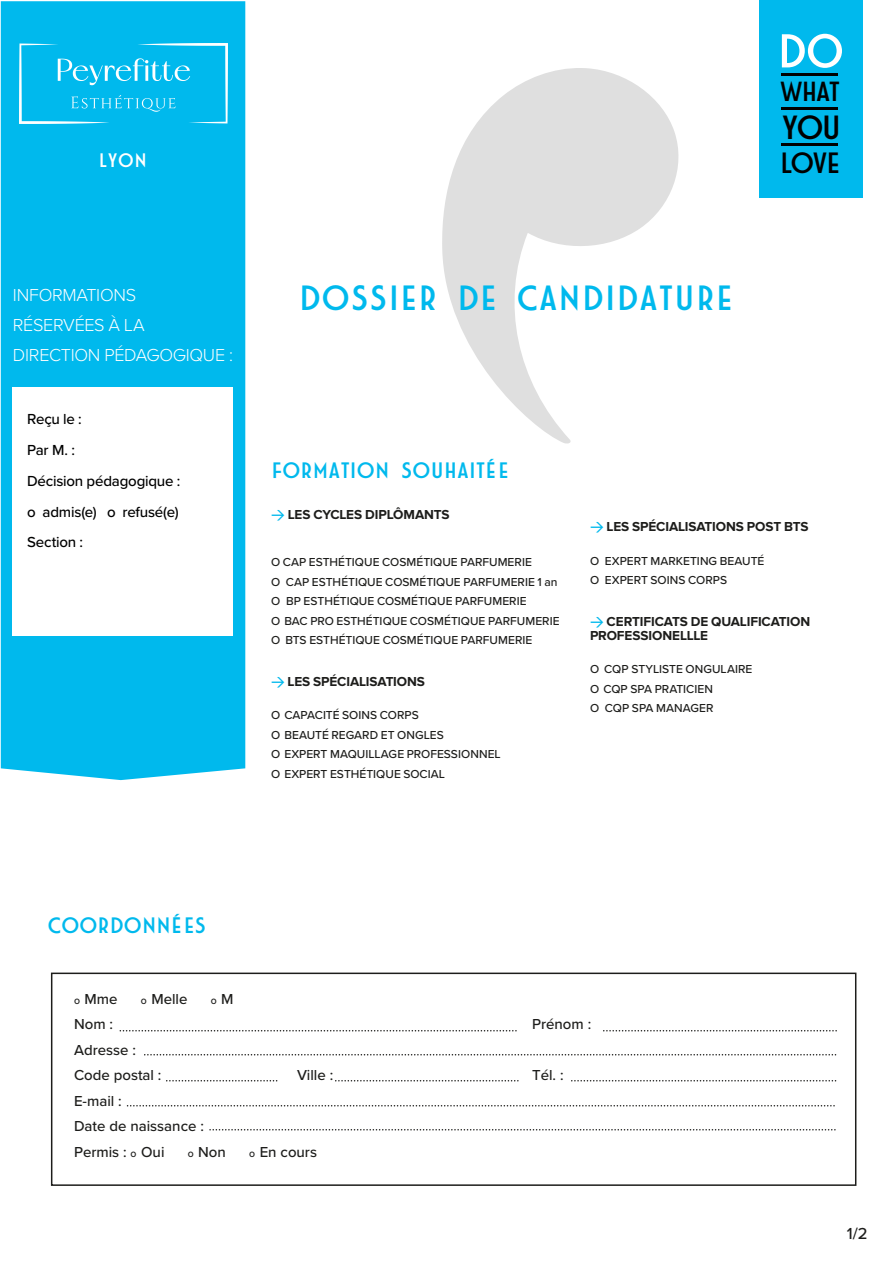
<style>
.page{position:relative;width:893px;height:1263px;background:#fff}
.page>*{position:absolute;margin:0;border:0;box-sizing:border-box;transform-origin:0 0}
.t1{font:51px "Modern M";color:#fff}
.t2{font:37.65px "Modern M";color:#00b9ed}
.t3{font:36px "Modern M";color:#000}
.t4{font:31.5px "Modern M";color:#000101}
.t5{font:29.7px "Modern M";color:#000101}
.t6{font:24px "Modern M";letter-spacing:-.02em;color:#00b9ed}
.t7{font:21px "Modern M";color:#fff}
.t8{font:300 18px/29.8px "Proxima Nova A";letter-spacing:-.015em;color:#fff}
.t9{font:500 16.5px "Proxima Nova";color:#1d1d1b}
.t10{font:500 15.15px/30.8px "Proxima Nova";letter-spacing:-.015em;color:#000101}
.t11{font:500 15px/25.5px "Proxima Nova";color:#1d1d1b}
.t12{font:700 13.5px/13.8px "Proxima Nova";letter-spacing:-.005em;color:#1d1d1b}
.t13{font:500 12px/19.5px "Proxima Nova";color:#1d1d1b}
.t14{font:500 10.95px "Proxima Nova";color:#1d1d1b;scale:.96 1}
.s1{font-family:"DIN";font-weight:500;color:#00b9ed}
.s2{font-size:10.95px}
.s3{font-size:15px}
</style>
<div class="page">
<div style="left:759px;top:0;width:103px;height:198px;background:#00b9ed"></div>
<div style="left:1px;top:1px;width:244px;height:779px;background:#00b9ed"></div>
<div style="left:12px;top:387px;width:220px;height:249px;background:#fff"></div>
<svg style="left:442px;top:68px;width:237px;height:376px"></svg>
<hr style="left:782px;top:73px;width:56px;height:3px;background:#000101">
<hr style="left:782px;top:107px;width:56px;height:2px;background:#000101">
<hr style="left:782px;top:143px;width:56px;height:3px;background:#000101">
<svg style="left:120px;top:1030px;width:397px;height:1px"></svg>
<div style="left:51px;top:972px;width:805px;height:214px;border:2px solid #1d1d1b"></div>
<svg style="left:604px;top:1030px;width:232px;height:1px"></svg>
<svg style="left:145px;top:1054px;width:691px;height:1px"></svg>
<svg style="left:167px;top:1080px;width:111px;height:1px"></svg>
<svg style="left:336px;top:1080px;width:182px;height:1px"></svg>
<svg style="left:572px;top:1080px;width:264px;height:1px"></svg>
<svg style="left:128px;top:1105px;width:707px;height:1px"></svg>
<svg style="left:210px;top:1129px;width:626px;height:1px"></svg>
<img style="left:20px;top:44px;width:207px;height:79px">
<h1 class="t1" style="left:776px;top:26px;width:70px">DO</h1>
<h3 class="t5" style="left:779px;top:77px;width:63px">WHAT</h3>
<h3 class="t7" style="left:99px;top:149px;width:50px">LYON</h3>
<h3 class="t3" style="left:781px;top:109px;width:62px">YOU</h3>
<h3 class="t4" style="left:779px;top:147px;width:63px">LOVE</h3>
<h3 class="t8" style="left:13px;top:280px;width:222px">INFORMATIONS<br>RÉSERVÉES À LA<br>DIRECTION PÉDAGOGIQUE :</h3>
<p class="t10" style="left:27px;top:403px;width:155px">Reçu le :<br>Par M. :<br>Décision pédagogique : o admis(e) o refusé(e)<br>Section :</p>
<h2 class="t2" style="left:298px;top:279px;width:437px">DOSSIER DE CANDIDATURE</h2>
<h3 class="t6" style="left:271px;top:458px;width:240px">FORMATION SOUHAITÉE</h3>
<p class="t12" style="left:271px;top:508px;width:180px"><span class="s1">&gt;</span> LES CYCLES DIPLÔMANTS</p>
<p class="t13" style="left:271px;top:552px;width:290px">O CAP ESTHÉTIQUE COSMÉTIQUE PARFUMERIE<br>O CAP ESTHÉTIQUE COSMÉTIQUE PARFUMERIE 1 an O BP ESTHÉTIQUE COSMÉTIQUE PARFUMERIE<br>O BAC PRO ESTHÉTIQUE COSMÉTIQUE PARFUMERIE O BTS ESTHÉTIQUE COSMÉTIQUE PARFUMERIE</p>
<p class="t12" style="left:271px;top:675px;width:155px"><span class="s1">&gt;</span> LES SPÉCIALISATIONS</p>
<p class="t13" style="left:271px;top:705px;width:231px">O CAPACITÉ SOINS CORPS<br>O BEAUTÉ REGARD ET ONGLES<br>O EXPERT MAQUILLAGE PROFESSIONNEL<br>O EXPERT ESTHÉTIQUE SOCIAL</p>
<p class="t12" style="left:590px;top:520px;width:220px"><span class="s1">&gt;</span> LES SPÉCIALISATIONS POST BTS</p>
<p class="t13" style="left:590px;top:551px;width:176px">O EXPERT MARKETING BEAUTÉ<br>O EXPERT SOINS CORPS</p>
<p class="t12" style="left:590px;top:615px;width:222px"><span class="s1">&gt;</span> CERTIFICATS DE QUALIFICATION<br>PROFESSIONELLLE</p>
<p class="t13" style="left:590px;top:659px;width:164px">O CQP STYLISTE ONGULAIRE<br>O CQP SPA PRATICIEN<br>O CQP SPA MANAGER</p>
<h3 class="t6" style="left:48px;top:914px;width:160px">COORDONNÉES</h3>
<p class="t11" style="left:74px;top:986px;width:45px"><span class="s2">o</span> Mme</p>
<p class="t11" style="left:141px;top:986px;width:48px"><span class="s2">o</span> Melle</p>
<p class="t14" style="left:211px;top:992px;width:25px">o <span class="s3">M</span></p>
<p class="t11" style="left:74px;top:1011px;width:41px">Nom :</p>
<p class="t11" style="left:532px;top:1011px;width:61px">Prénom :</p>
<p class="t11" style="left:74px;top:1037px;width:89px">Adresse :<br>Code postal :</p>
<p class="t11" style="left:297px;top:1062px;width:38px">Ville :</p>
<p class="t11" style="left:532px;top:1062px;width:33px">Tél. :</p>
<p class="t11" style="left:74px;top:1088px;width:131px">E-mail :<br>Date de naissance :<br>Permis : <span class="s2">o</span> Oui</p>
<p class="t11" style="left:188px;top:1139px;width:40px"><span class="s2">o</span> Non</p>
<p class="t11" style="left:249px;top:1139px;width:69px"><span class="s2">o</span> En cours</p>
<h3 class="t9" style="left:847px;top:1221px;width:22px">1/2</h3>
</div>
